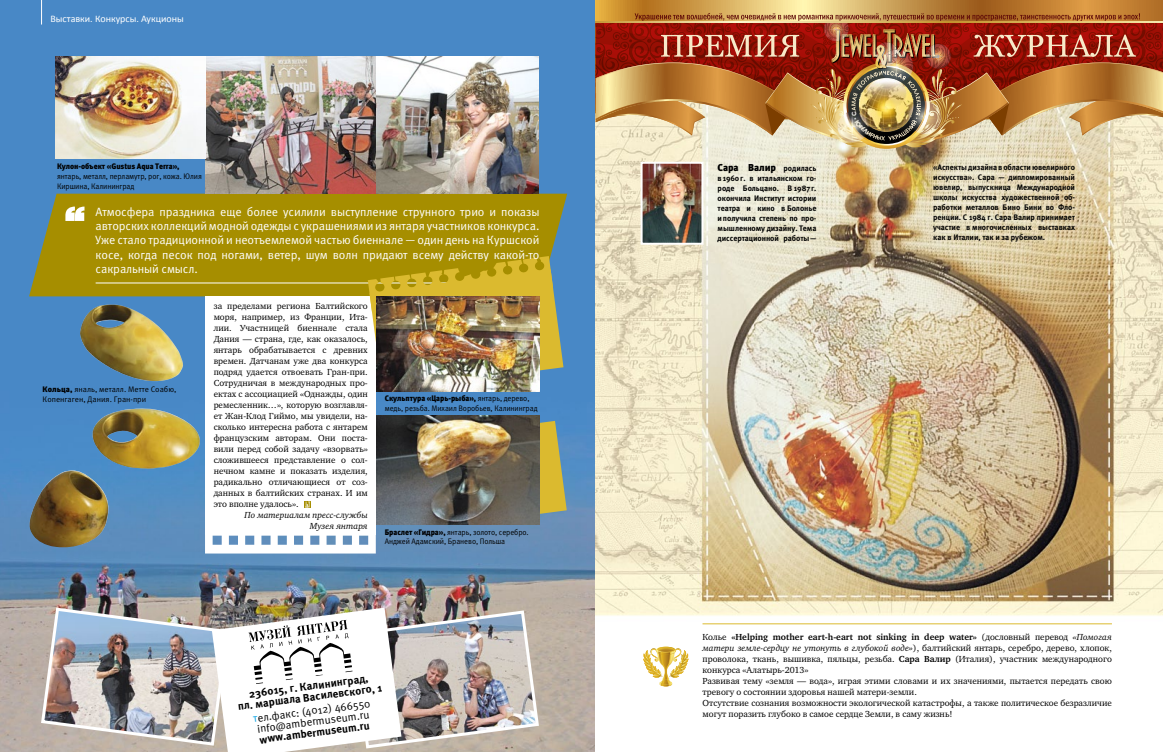
<style>
.page{position:relative;width:1163px;height:752px;background:#fff}
.page>*{position:absolute;margin:0;border:0;box-sizing:border-box;transform-origin:0 0}
.t1{font:12px/14.4px "Meta Pro";letter-spacing:-.01em;color:#fff;text-align:justify}
.t2{font:700 11px/11px "Meta Pro";color:#000;text-align:center}
.t3{font:11px/11px "Meta Pro";color:#000}
.t4{font:10px "Calibri";color:#fff}
.t5{font:900 10px "Meta Pro";letter-spacing:-.01em;color:#000}
.t6{font:9px/11px "Charter C";color:#000}
.t7{font:italic 9px/11px "Charter C";color:#000;text-align:right}
.t8{font:700 8px/10px "Meta Pro";letter-spacing:-.01em;color:#000;text-align:justify}
.t9{font:8px/9.6px "Meta Pro";letter-spacing:-.01em;color:#000;scale:.94 1}
.t10{font:8px/9.6px "Meta Pro";letter-spacing:-.01em;color:#000}
.t11{font:900 8px "Meta Pro";letter-spacing:-.01em;color:#000;scale:.94 1}
.s1{font-weight:900}
.s2{color:#009fe3}
.s3{font-weight:700;font-size:8px}
.s4{font-weight:700}
.s5{font-style:italic}
</style>
<div class="page">
<img style="left:0;top:0;width:1162px;height:751px">
<svg style="left:539px;top:420px;width:27px;height:99px;background:#b4ab55"></svg>
<div style="left:29px;top:193px;width:538px;height:103px;background:#a68e00"></div>
<hr style="left:96px;top:282px;width:443px;height:1px;background:#fff">
<svg style="left:65px;top:206px;width:19px;height:15px"></svg>
<img style="left:205px;top:57px;width:334px;height:136px">
<img style="left:55px;top:57px;width:150px;height:102px">
<div style="left:205px;top:296px;width:171px;height:238px;background:#fff"></div>
<svg style="left:368px;top:256px;width:195px;height:135px;background:#bbaa40"></svg>
<div style="left:304px;top:501px;width:7px;height:7px;background:#a68e00"></div>
<svg style="left:305px;top:501px;width:5px;height:7px"></svg>
<img style="left:377px;top:296px;width:162px;height:95px">
<img style="left:377px;top:415px;width:162px;height:108px">
<svg style="left:205px;top:534px;width:171px;height:19px"></svg>
<img style="left:39px;top:605px;width:501px;height:146px">
<img style="left:28px;top:304px;width:174px;height:247px">
<div style="left:595px;top:651px;width:567px;height:100px;background:#fff"></div>
<svg style="left:643px;top:646px;width:45px;height:40px"></svg>
<hr style="left:702px;top:623px;width:409px;height:1px;background:#dbba2f">
<img style="left:595px;top:0;width:567px;height:147px">
<img style="left:836px;top:66px;width:77px;height:58px">
<img style="left:837px;top:127px;width:64px;height:17px">
<img style="left:643px;top:165px;width:57px;height:76px">
<div style="left:640px;top:162px;width:63px;height:82px;border:2px solid #fff"></div>
<svg style="left:41px;top:0;width:1px;height:25px"></svg>
<p class="t4" style="left:50px;top:12px;width:135px">Выставки. Конкурсы. Аукционы</p>
<p class="t11" style="left:57px;top:161px;width:132px">Кулон-объект «Gustus Aqua Terra»,</p>
<p class="t9" style="left:57px;top:172px;width:156px">янтарь, металл, перламутр, рог, кожа. Юлия<br>Киршина, Калининград</p>
<p class="t1" style="left:96px;top:204px;width:445px">Атмосфера праздника еще более усилили выступление струнного трио и показы авторских коллекций модной одежды с украшениями из янтаря участников конкурса.<br>Уже стало традиционной и неотъемлемой частью биеннале — один день на Куршской косе, когда песок под ногами, ветер, шум волн придают всему действу какой-то сакральный смысл.</p>
<p class="t6" style="left:214px;top:300px;width:156px;text-align:justify">за пределами региона Балтийского моря, например, из Франции, Ита&shy;лии. Участницей биеннале стала Дания — страна, где, как оказалось, янтарь обрабатывается с древних времен. Датчанам уже два конкурса подряд удается отвоевать Гран-при.<br>Сотрудничая в международных про&shy;ектах с ассоциацией «Однажды, один ремесленник…», которую возглавля&shy;ет Жан-Клод Гиймо, мы увидели, на&shy;сколько интересна работа с янтарем французским авторам. Они поста&shy;вили перед собой задачу «взорвать» сложившееся представление о сол&shy;нечном камне и показать изделия, радикально отличающиеся от соз&shy;данных в балтийских странах. И им это вполне удалось».</p>
<p class="t7" style="left:244px;top:509px;width:125px">По материалам пресс-службы<br>Музея янтаря</p>
<p class="t10" style="left:43px;top:384px;width:135px"><span class="s1">Кольца,</span> яналь, металл. Метте Соабю,<br>Копенгаген, Дания. Гран-при</p>
<p class="t9" style="left:385px;top:394px;width:164px"><span class="s1">Скульптура «Царь-рыба»,</span> янтарь, дерево, медь, резьба. Михаил Воробьев, Калининград</p>
<p class="t9" style="left:385px;top:527px;width:154px"><span class="s1">Браслет «Гидра»,</span> янтарь, золото, серебро.<br>Анджей Адамский, Бранево, Польша</p>
<p class="t2" style="left:236px;top:690px;width:147px;rotate:-8deg">236015, г. Калининград,<br>пл. маршала Василевского, 1</p>
<p class="t3" style="left:253px;top:713px;width:119px;rotate:-8deg"><span class="s2">т</span>ел.факс: (4012) 466550 info@ambermuseum.ru</p>
<p class="t2" style="left:259px;top:734px;width:112px;rotate:-8deg">www.ambermuseum.ru</p>
<p class="t5" style="left:717px;top:161px;width:100px">Сара Валир <span class="s3">родилась</span></p>
<p class="t8" style="left:717px;top:173px;width:100px">в1960г. в итальянском го&shy;роде Больцано. В 1987г. окончила Институт истории театра и кино в Болонье иполучила степень по про&shy;мышленному дизайну. Тема диссертационной работы—</p>
<p class="t8" style="left:933px;top:162px;width:143px">«Аспекты дизайна вобласти ювелирного искусства». Сара — дипломированный ювелир, выпускница Международной школы искусства художественной об&shy;работки металлов Бино Бини во Фло&shy;ренции. С 1984 г. Сара Валир принимает участие в многочисленных выставках как в Италии, так и за рубежом.</p>
<p class="t6" style="left:702px;top:631px;width:411px">Колье <span class="s4">«Helping mother eart-h-eart not sinking in deep water»</span> (дословный перевод <span class="s5">«Помогая матери земле-сердцу не утонуть в глубокой воде»</span>), балтийский янтарь, серебро, дерево, хлопок, проволока, ткань, вышивка, пяльцы, резьба. <span class="s4">Сара Валир</span> (Италия), участник международного конкурса «Алатырь-2013»<br>Развивая тему «земля — вода», играя этими словами и их значениями, пытается передать свою тревогу о состоянии здоровья нашей матери-земли.<br>Отсутствие сознания возможности экологической катастрофы, а также политическое безразличие могут поразить глубоко в самое сердце Земли, в саму жизнь!</p>
</div>
